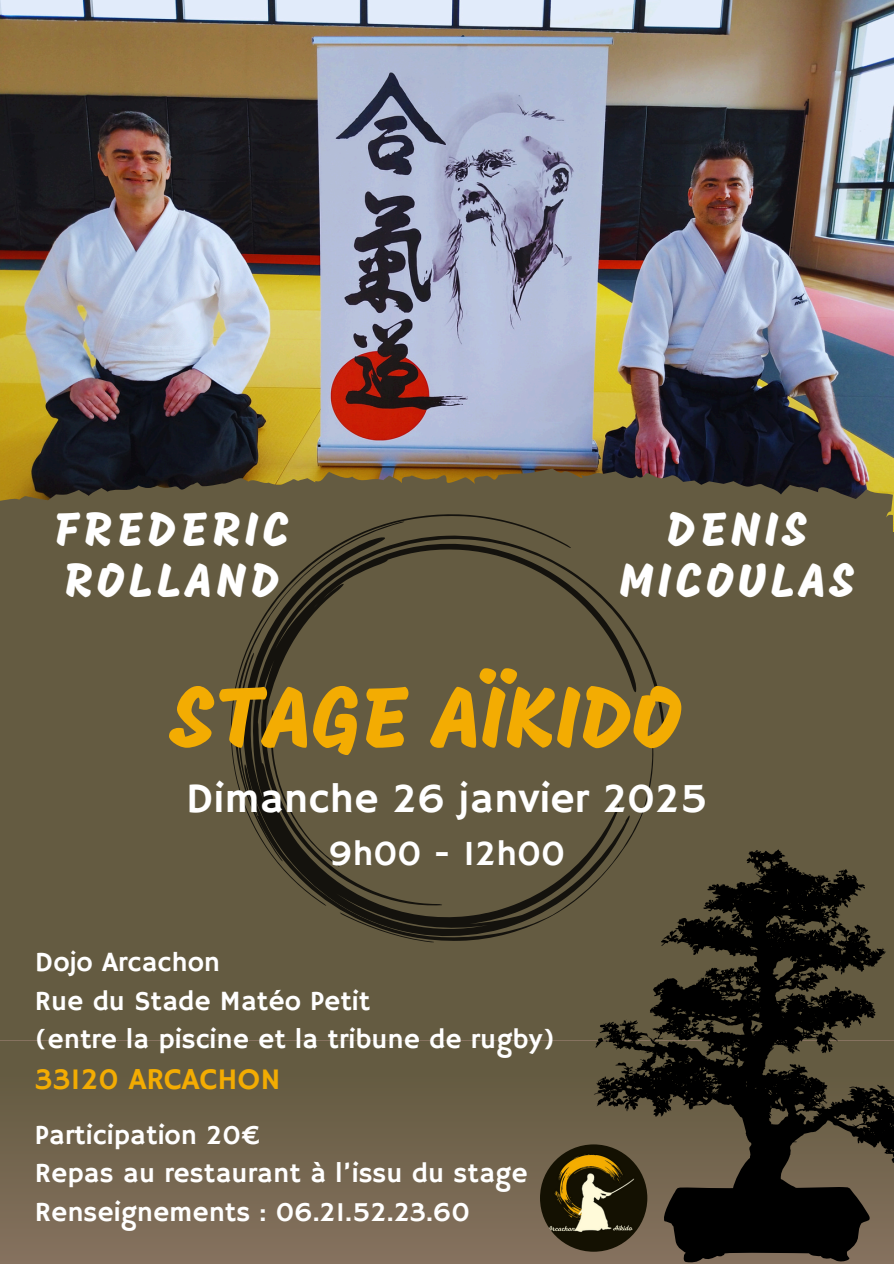
<style>
.page{position:relative;width:894px;height:1264px;background:#fff}
.page>*{position:absolute;margin:0;border:0;box-sizing:border-box;transform-origin:0 0}
.t1{font:87px "Mogra";color:#f3ac02}
.t2{font:48px/51.8px "Mogra";letter-spacing:.09em;color:#fff;text-align:center}
.t3{font:42px "Hammersmith One";color:#fff}
.t4{font:36px "Hammersmith One";color:#fff}
.t5{font:30.45px "Hammersmith One";color:#f3ac02}
.t6{font:27.75px "Hammersmith One";color:#fff}
</style>
<div class="page">
<div style="left:0;top:0;width:893px;height:1263px;background:#645b41"></div>
<img style="left:0;top:0;width:893px;height:516px">
<svg style="left:0;top:468px;width:892px;height:262px"></svg>
<svg style="left:571px;top:535px;width:93px;height:197px"></svg>
<svg style="left:230px;top:513px;width:341px;height:254px"></svg>
<svg style="left:234px;top:521px;width:170px;height:131px"></svg>
<svg style="left:234px;top:652px;width:420px;height:289px"></svg>
<div style="left:0;top:1040px;width:893px;height:223px;background:linear-gradient(to bottom,#60583d,#85715e)"></div>
<img style="left:540px;top:1144px;width:107px;height:107px;border-radius:50%">
<svg style="left:593px;top:849px;width:300px;height:414px"></svg>
<p class="t2" style="left:54px;top:507px;width:237px;text-align:left">FREDERIC<br>ROLLAND</p>
<h2 class="t2" style="left:619px;top:507px;width:236px">DENIS<br>MICOULAS</h2>
<h2 class="t1" style="left:171px;top:682px;width:512px">STAGE AÏKIDO</h2>
<p class="t3" style="left:186px;top:774px;width:523px">Dimanche 26 janvier 2025</p>
<p class="t4" style="left:328px;top:833px;width:238px">9h00 - 12h00</p>
<h1 class="t6" style="left:35px;top:946px;width:187px">Dojo Arcachon</h1>
<h3 class="t6" style="left:35px;top:984px;width:337px">Rue du Stade Matéo Petit</h3>
<p class="t6" style="left:35px;top:1023px;width:521px">(entre la piscine et la tribune de rugby)</p>
<p class="t5" style="left:35px;top:1061px;width:247px">33120 ARCACHON</p>
<p class="t6" style="left:35px;top:1118px;width:228px">Participation 20€</p>
<p class="t6" style="left:35px;top:1157px;width:494px">Repas au restaurant à l’issu du stage</p>
<p class="t6" style="left:35px;top:1195px;width:436px">Renseignements : 06.21.52.23.60</p>
</div>
